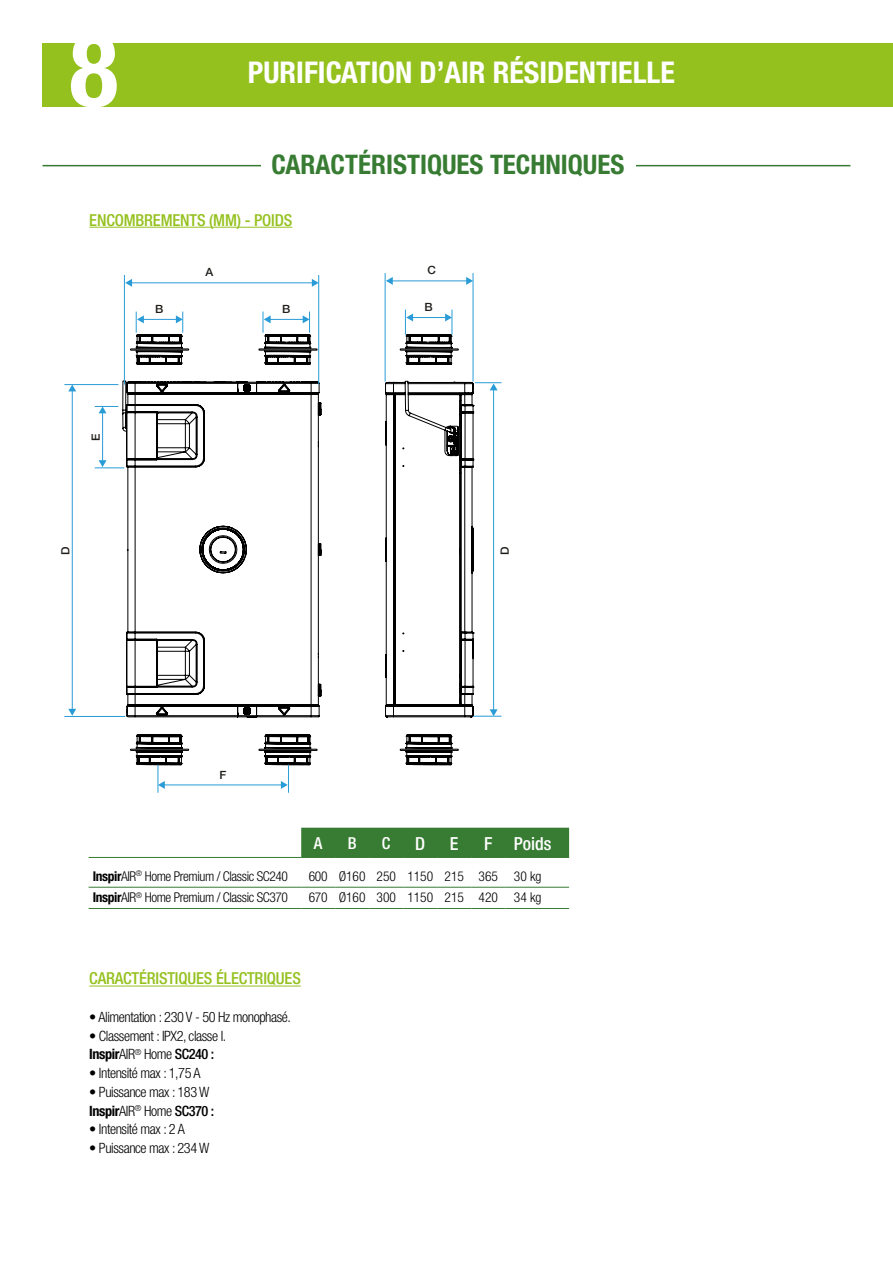
<style>
.page{position:relative;width:893px;height:1263px;background:#fff}
.page>*{position:absolute;margin:0;border:0;box-sizing:border-box;transform-origin:0 0}
.t1{font:700 condensed 101.25px "Helvetica Neue";color:#fff}
.t2{font:700 condensed 30px "Helvetica Neue";color:#fff}
.t3{font:700 condensed 27px "Helvetica Neue";color:#377c32}
.t4{font:500 condensed 18px "Helvetica Neue";color:#fff}
.t5{font:500 condensed 16.5px "Helvetica Neue";letter-spacing:-.01em;color:#95c11f}
.t6{font:500 condensed 16.5px "Helvetica Neue";color:#fff}
.t7{font:300 condensed 14.25px/18.8px "Helvetica Neue LT Std";letter-spacing:-.03em;color:#000}
.t8{font:300 condensed 13.5px "Helvetica Neue LT Std";letter-spacing:-.03em;color:#000}
.t9{font:300 condensed 13.5px "Helvetica Neue LT Std";color:#000}
.t10{font:500 11.4px "Helvetica Neue";color:#201d19}
.s1{font-family:"Helvetica Neue";font-weight:700}
.s2{font-family:"Helvetica Neue";font-weight:500}
</style>
<div class="page">
<div style="left:43px;top:43px;width:850px;height:63px;background:#95c11f"></div>
<hr style="left:89px;top:227px;width:203px;height:1px;background:#95c11f">
<hr style="left:43px;top:165px;width:807px;height:1px;background:#377c32">
<div style="left:261px;top:153px;width:374px;height:26px;background:#fff"></div>
<svg style="left:123px;top:332px;width:330px;height:386px"></svg>
<hr style="left:131px;top:283px;width:182px;height:1px;background:#299cd7">
<svg style="left:125px;top:279px;width:7px;height:8px"></svg>
<svg style="left:312px;top:279px;width:6px;height:8px"></svg>
<hr style="left:124px;top:275px;width:1px;height:109px;background:#299cd7">
<hr style="left:318px;top:275px;width:1px;height:109px;background:#299cd7">
<svg style="left:378px;top:348px;width:123px;height:418px"></svg>
<hr style="left:72px;top:390px;width:1px;height:320px;background:#299cd7">
<svg style="left:68px;top:709px;width:8px;height:7px"></svg>
<svg style="left:68px;top:385px;width:8px;height:6px"></svg>
<hr style="left:64px;top:716px;width:61px;height:1px;background:#299cd7">
<hr style="left:64px;top:384px;width:54px;height:1px;background:#299cd7">
<hr style="left:143px;top:319px;width:34px;height:1px;background:#299cd7">
<svg style="left:136px;top:312px;width:8px;height:21px"></svg>
<svg style="left:176px;top:312px;width:7px;height:21px"></svg>
<hr style="left:412px;top:317px;width:34px;height:1px;background:#299cd7">
<svg style="left:405px;top:310px;width:8px;height:25px"></svg>
<svg style="left:445px;top:310px;width:8px;height:25px"></svg>
<hr style="left:392px;top:281px;width:75px;height:1px;background:#299cd7">
<svg style="left:386px;top:277px;width:7px;height:8px"></svg>
<svg style="left:466px;top:277px;width:7px;height:8px"></svg>
<hr style="left:385px;top:273px;width:1px;height:108px;background:#299cd7">
<hr style="left:473px;top:273px;width:1px;height:108px;background:#299cd7">
<hr style="left:164px;top:785px;width:118px;height:1px;background:#299cd7">
<svg style="left:246px;top:312px;width:83px;height:481px"></svg>
<svg style="left:95px;top:348px;width:106px;height:445px"></svg>
<div style="left:301px;top:828px;width:268px;height:29px;background:#377c32"></div>
<hr style="left:89px;top:908px;width:212px;height:1px;background:#377c32">
<hr style="left:301px;top:908px;width:34px;height:1px;background:#377c32">
<hr style="left:335px;top:908px;width:34px;height:1px;background:#377c32">
<hr style="left:369px;top:908px;width:34px;height:1px;background:#377c32">
<hr style="left:403px;top:908px;width:34px;height:1px;background:#377c32">
<hr style="left:437px;top:908px;width:34px;height:1px;background:#377c32">
<hr style="left:471px;top:908px;width:34px;height:1px;background:#377c32">
<hr style="left:505px;top:908px;width:64px;height:1px;background:#377c32">
<hr style="left:89px;top:857px;width:212px;height:1px;background:#377c32">
<hr style="left:301px;top:857px;width:34px;height:1px;background:#377c32">
<hr style="left:335px;top:857px;width:34px;height:1px;background:#377c32">
<hr style="left:369px;top:857px;width:34px;height:1px;background:#377c32">
<hr style="left:403px;top:857px;width:34px;height:1px;background:#377c32">
<hr style="left:437px;top:857px;width:34px;height:1px;background:#377c32">
<hr style="left:471px;top:857px;width:34px;height:1px;background:#377c32">
<hr style="left:505px;top:857px;width:64px;height:1px;background:#377c32">
<hr style="left:89px;top:887px;width:212px;height:1px;background:#377c32">
<hr style="left:301px;top:887px;width:34px;height:1px;background:#377c32">
<hr style="left:335px;top:887px;width:34px;height:1px;background:#377c32">
<hr style="left:369px;top:887px;width:34px;height:1px;background:#377c32">
<hr style="left:403px;top:887px;width:34px;height:1px;background:#377c32">
<hr style="left:437px;top:887px;width:34px;height:1px;background:#377c32">
<hr style="left:471px;top:887px;width:34px;height:1px;background:#377c32">
<hr style="left:505px;top:887px;width:64px;height:1px;background:#377c32">
<hr style="left:89px;top:986px;width:212px;height:1px;background:#95c11f">
<h1 class="t1" style="left:70px;top:9px;width:50px">8</h1>
<h2 class="t2" style="left:248px;top:54px;width:428px">PURIFICATION D’AIR RÉSIDENTIELLE</h2>
<h3 class="t3" style="left:272px;top:148px;width:354px">CARACTÉRISTIQUES TECHNIQUES</h3>
<p class="t5" style="left:89px;top:210px;width:204px">ENCOMBREMENTS (MM) - POIDS</p>
<p class="t10" style="left:206px;top:263px;width:9px">A</p>
<p class="t10" style="left:427px;top:261px;width:10px">C</p>
<p class="t10" style="left:87px;top:441px;width:9px;rotate:-90deg">E</p>
<p class="t10" style="left:155px;top:300px;width:10px">B</p>
<p class="t10" style="left:282px;top:300px;width:10px">B</p>
<p class="t10" style="left:424px;top:298px;width:10px">B</p>
<p class="t10" style="left:56px;top:555px;width:10px;rotate:-90deg">D</p>
<p class="t10" style="left:495px;top:555px;width:10px;rotate:-90deg">D</p>
<p class="t10" style="left:219px;top:765px;width:8px">F</p>
<p class="t6" style="left:314px;top:833px;width:10px">A</p>
<p class="t6" style="left:348px;top:833px;width:10px">B</p>
<p class="t6" style="left:382px;top:833px;width:10px">C</p>
<p class="t4" style="left:415px;top:832px;width:12px">D</p>
<p class="t4" style="left:450px;top:832px;width:10px">E</p>
<p class="t4" style="left:484px;top:832px;width:69px">F Poids</p>
<p class="t8" style="left:93px;top:868px;width:197px"><span class="s1">Inspir</span>AIR<sup>®</sup> Home Premium / Classic SC240</p>
<p class="t9" style="left:309px;top:868px;width:234px">600 Ø160 250 1150 215 365 30 kg</p>
<p class="t8" style="left:93px;top:889px;width:197px"><span class="s1">Inspir</span>AIR<sup>®</sup> Home Premium / Classic SC370</p>
<p class="t9" style="left:309px;top:889px;width:234px">670 Ø160 300 1150 215 420 34 kg</p>
<p class="t5" style="left:89px;top:969px;width:213px">CARACTÉRISTIQUES ÉLECTRIQUES</p>
<p class="t7" style="left:89px;top:1007px;width:203px">• Alimentation : 230 V - 50 Hz monophasé.</p>
<p class="t7" style="left:89px;top:1026px;width:139px">• Classement : IPX2, classe I.<br><span class="s1">Inspir</span>AIR<sup>®</sup> Home <span class="s2">SC240 :</span></p>
<p class="t7" style="left:89px;top:1063px;width:113px">• Intensité max : 1,75 A</p>
<p class="t7" style="left:89px;top:1082px;width:127px">• Puissance max : 183 W<br><span class="s1">Inspir</span>AIR<sup>®</sup> Home <span class="s2">SC370 :</span></p>
<p class="t7" style="left:89px;top:1120px;width:97px">• Intensité max : 2 A</p>
<p class="t7" style="left:89px;top:1138px;width:122px">• Puissance max : 234 W</p>
</div>
